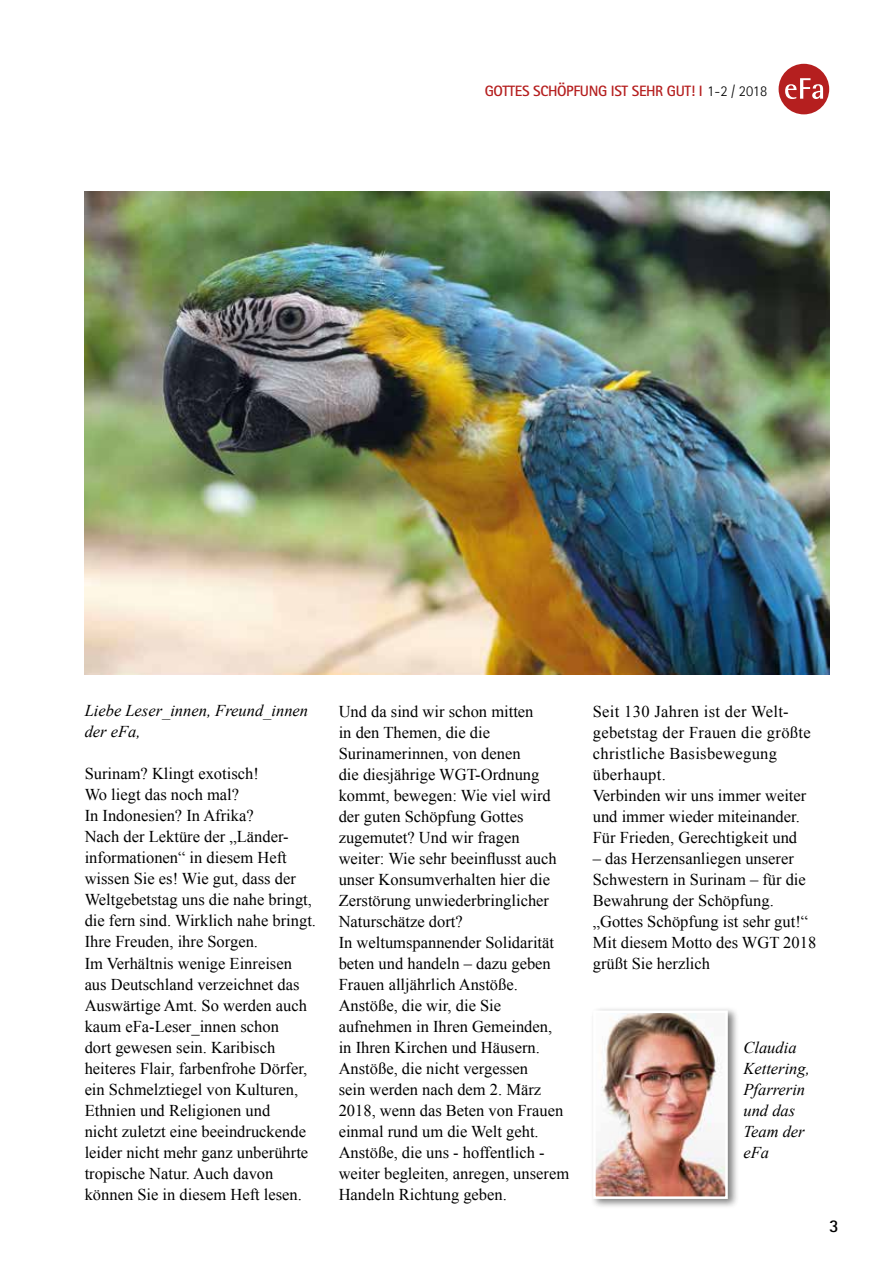
<style>
.page{position:relative;width:893px;height:1263px;background:#fff}
.page>*{position:absolute;margin:0;border:0;box-sizing:border-box;transform-origin:0 0}
.t1{font:700 18px "Rotis Sans Serif";color:#000}
.t2{font:16.5px/21px "Times New Roman";color:#000}
.t3{font:16.5px/21px "Times New Roman";letter-spacing:.02em;color:#000}
.t4{font:italic 16.5px/21px "Times New Roman";color:#000}
.t5{font:700 15px "Rotis Sans Serif";letter-spacing:-.025em;color:#b51f1f}
.s1{font-weight:300;color:#000}
</style>
<div class="page">
<div style="left:779px;top:64px;width:50px;height:50px;background:#b51f1f;border-radius:50%"></div>
<svg style="left:785px;top:78px;width:38px;height:21px"></svg>
<div style="left:590px;top:1006px;width:149px;height:203px;background:#000;opacity:.5"></div>
<img style="left:597px;top:1014px;width:127px;height:181px">
<div style="left:593px;top:1010px;width:135px;height:189px;border:3px solid #fff"></div>
<img style="left:85px;top:191px;width:744px;height:483px">
<p class="t5" style="left:485px;top:81px;width:284px">GOTTES SCHÖPFUNG IST SEHR GUT! I <span class="s1">1-2 / 2018</span></p>
<p class="t4" style="left:85px;top:700px;width:225px">Liebe Leser_innen, Freund_innen der eFa,</p>
<p class="t2" style="left:85px;top:763px;width:233px">Surinam? Klingt exotisch!<br>Wo liegt das noch mal?<br>In Indonesien? In Afrika?<br>Nach der Lektüre der „Länder&shy;informationen“ in diesem Heft wissen Sie es! Wie gut, dass der<br>Weltgebetstag uns die nahe bringt, die fern sind. Wirklich nahe bringt.<br>Ihre Freuden, ihre Sorgen.<br>Im Verhältnis wenige Einreisen aus Deutschland verzeichnet das<br>Auswärtige Amt. So werden auch kaum eFa-Leser_innen schon<br>dort gewesen sein. Karibisch heiteres Flair, farbenfrohe Dörfer, ein Schmelztiegel von Kulturen,<br>Ethnien und Religionen und<br>nicht zuletzt eine beeindruckende leider nicht mehr ganz unberührte tropische Natur. Auch davon können Sie in diesem Heft lesen.</p>
<p class="t2" style="left:339px;top:700px;width:232px">Und da sind wir schon mitten<br>in den Themen, die die<br>Surinamerinnen, von denen<br>die diesjährige WGT-Ordnung kommt, bewegen: Wie viel wird der guten Schöpfung Gottes zugemutet? Und wir fragen weiter: Wie sehr beeinflusst auch unser Konsumverhalten hier die<br>Zerstörung unwiederbringlicher<br>Naturschätze dort?<br>In weltumspannender Solidarität beten und handeln – dazu geben<br>Frauen alljährlich Anstöße.<br>Anstöße, die wir, die Sie aufnehmen in Ihren Gemeinden, in Ihren Kirchen und Häusern.<br>Anstöße, die nicht vergessen<br>sein werden nach dem 2. März<br>2018, wenn das Beten von Frauen einmal rund um die Welt geht.<br>Anstöße, die uns - hoffentlich - weiter begleiten, anregen, unserem<br>Handeln Richtung geben.</p>
<p class="t3" style="left:593px;top:700px;width:219px">Seit 130 Jahren ist der Welt&shy;gebetstag der Frauen die größte christliche Basisbewegung überhaupt.<br>Verbinden wir uns immer weiter und immer wieder miteinander.<br>Für Frieden, Gerechtigkeit und</p>
<p class="t2" style="left:593px;top:847px;width:225px">– das Herzensanliegen unserer<br>Schwestern in Surinam – für die<br>Bewahrung der Schöpfung. „Gottes Schöpfung ist sehr gut!“<br>Mit diesem Motto des WGT 2018 grüßt Sie herzlich</p>
<p class="t4" style="left:743px;top:1036px;width:68px">Claudia<br>Kettering,<br>Pfarrerin und das<br>Team der eFa</p>
<p class="t1" style="left:829px;top:1215px;width:11px">3</p>
</div>
